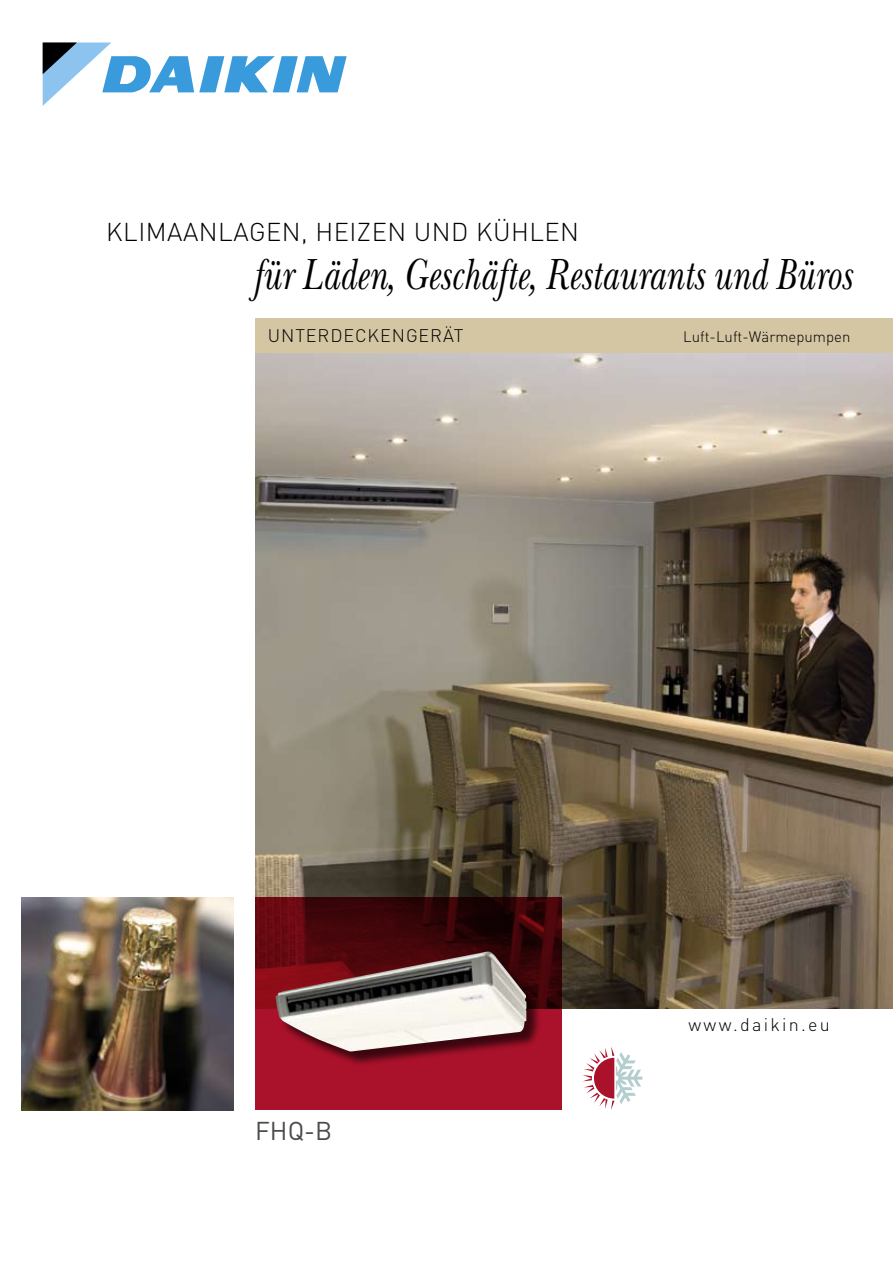
<style>
.page{position:relative;width:893px;height:1263px;background:#fff}
.page>*{position:absolute;margin:0;border:0;box-sizing:border-box;transform-origin:0 0}
.t1{font:italic 45px "New Baskerville ITC";color:#000;scale:.74 1}
.t2{font:300 25.5px "DIN";letter-spacing:.02em;color:#000}
.t3{font:25.5px "DIN";color:#4b4b4b}
.t4{font:300 18px "DIN";letter-spacing:.05em;color:#000}
.t5{font:300 18px "DIN";letter-spacing:.125em;color:#000}
.t6{font:300 15px "DIN";color:#000}
</style>
<div class="page">
<img style="left:255px;top:353px;width:638px;height:655px">
<div style="left:255px;top:319px;width:638px;height:34px;background:#d5c6a3"></div>
<svg style="left:43px;top:43px;width:304px;height:63px"></svg>
<svg style="left:255px;top:897px;width:307px;height:213px;background:#700b18"></svg>
<div style="left:277px;top:953px;width:265px;height:114px;background:#000;opacity:.65"></div>
<img style="left:276px;top:952px;width:250px;height:99px">
<svg style="left:583px;top:1047px;width:59px;height:63px"></svg>
<img style="left:21px;top:897px;width:213px;height:213px">
<p class="t2" style="left:106px;top:214px;width:474px">KLIMAANLAGEN, HEIZEN UND KÜHLEN</p>
<p class="t1" style="left:255px;top:248px;width:811px">für Läden, Geschäfte, Restaurants und Büros</p>
<p class="t4" style="left:268px;top:323px;width:197px">UNTERDECKENGERÄT</p>
<p class="t6" style="left:683px;top:327px;width:169px">Luft-Luft-Wärmepumpen</p>
<p class="t3" style="left:255px;top:1116px;width:78px">FHQ-B</p>
<p class="t5" style="left:688px;top:1012px;width:143px">www.daikin.eu</p>
</div>
